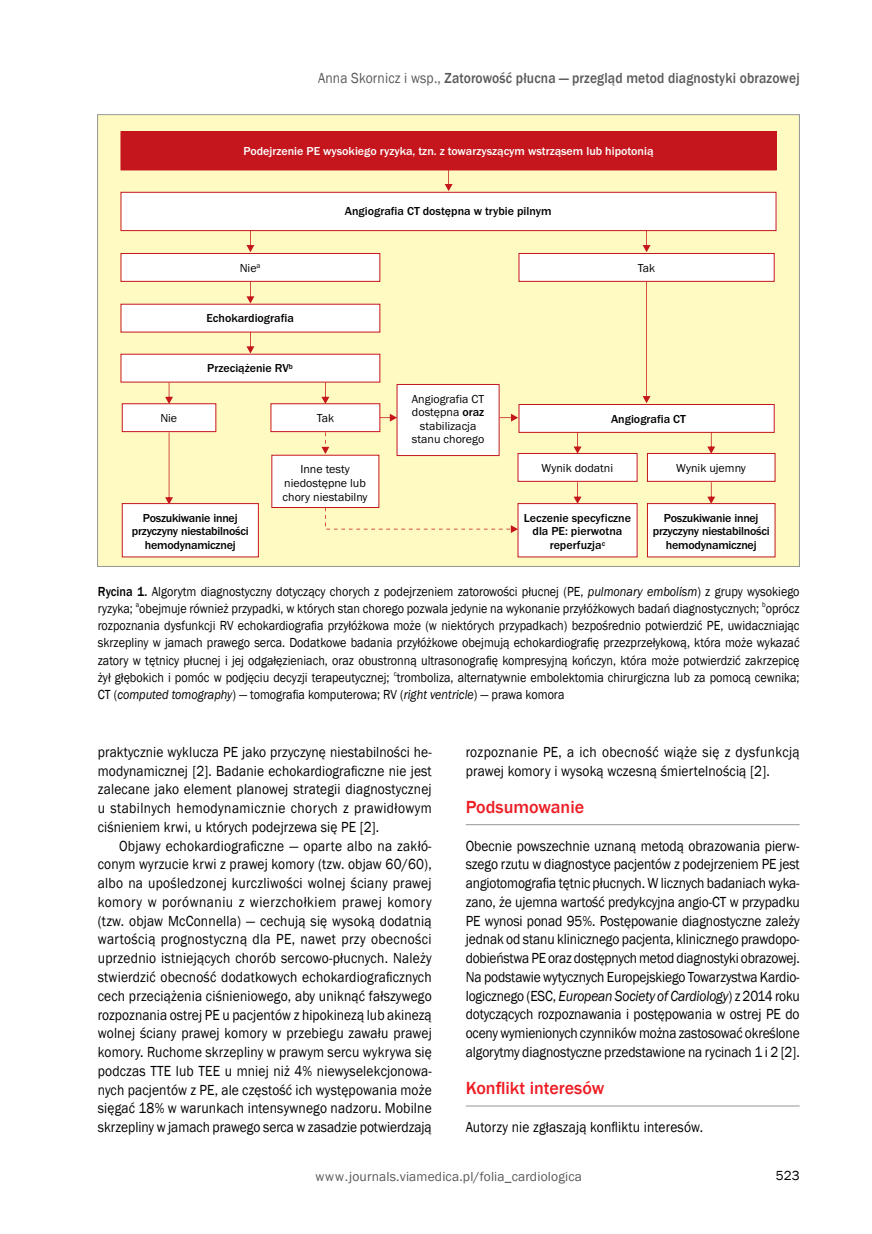
<style>
.page{position:relative;width:872px;height:1234px;background:#fff}
.page>*{position:absolute;margin:0;border:0;box-sizing:border-box;transform-origin:0 0}
.t1{font:500 18px "Franklin Gothic";color:#ed1d24}
.t2{font:15px/18.8px "Franklin Gothic";letter-spacing:.01em;color:#000;text-align:justify;scale:.9 1}
.t3{font:500 15px "Franklin Gothic";letter-spacing:.01em;color:#58595b;scale:.9 1}
.t4{font:13.5px/17.2px "Franklin Gothic";color:#000;text-align:justify;scale:.9 1}
.t5{font:13.5px "Franklin Gothic";letter-spacing:.01em;color:#58595b}
.t6{font:13.5px "Franklin Gothic";color:#000}
.t7{font:500 12px/13.6px "Franklin Gothic";letter-spacing:-.01em;color:#000;text-align:center}
.t8{font:12px/13.6px "Franklin Gothic";color:#000;text-align:center}
.t9{font:500 12px "Franklin Gothic";color:#fff}
.t10{font:500 7.5px "Franklin Gothic";color:#000}
.s1{font-weight:400}
.s2{font-weight:500}
.s3{font-style:italic}
</style>
<div class="page">
<hr style="left:466px;top:824px;width:333px;height:1px;background:#939598">
<hr style="left:466px;top:1105px;width:333px;height:1px;background:#939598">
<div style="left:98px;top:115px;width:701px;height:451px;background:#fffac2"></div>
<div style="left:121px;top:132px;width:655px;height:38px;background:#c4161c"></div>
<div style="left:121px;top:131px;width:655px;height:39px;border:1px solid #c4161c"></div>
<div style="left:121px;top:192px;width:655px;height:38px;background:#fff"></div>
<div style="left:121px;top:192px;width:655px;height:39px;border:1px solid #c4161c"></div>
<svg style="left:445px;top:169px;width:7px;height:22px"></svg>
<svg style="left:246px;top:230px;width:8px;height:22px"></svg>
<svg style="left:246px;top:282px;width:8px;height:21px"></svg>
<div style="left:121px;top:253px;width:259px;height:28px;background:#fff"></div>
<div style="left:121px;top:253px;width:259px;height:29px;border:1px solid #c4161c"></div>
<svg style="left:165px;top:382px;width:8px;height:21px"></svg>
<div style="left:122px;top:403px;width:94px;height:28px;background:#fff"></div>
<div style="left:122px;top:403px;width:94px;height:29px;border:1px solid #c4161c"></div>
<svg style="left:321px;top:382px;width:8px;height:21px"></svg>
<div style="left:271px;top:403px;width:109px;height:28px;background:#fff"></div>
<div style="left:270px;top:403px;width:110px;height:29px;border:1px solid #c4161c"></div>
<svg style="left:321px;top:432px;width:8px;height:22px"></svg>
<svg style="left:165px;top:432px;width:8px;height:71px"></svg>
<svg style="left:642px;top:230px;width:8px;height:22px"></svg>
<div style="left:519px;top:253px;width:255px;height:28px;background:#fff"></div>
<div style="left:518px;top:253px;width:256px;height:29px;border:1px solid #c4161c"></div>
<div style="left:121px;top:304px;width:259px;height:28px;background:#fff"></div>
<svg style="left:246px;top:332px;width:8px;height:21px"></svg>
<div style="left:121px;top:354px;width:259px;height:28px;background:#fff"></div>
<div style="left:397px;top:384px;width:102px;height:71px;background:#fff"></div>
<div style="left:397px;top:384px;width:102px;height:72px;border:1px solid #c4161c"></div>
<svg style="left:380px;top:413px;width:17px;height:8px"></svg>
<svg style="left:642px;top:281px;width:8px;height:122px"></svg>
<div style="left:519px;top:404px;width:255px;height:28px;background:#fff"></div>
<div style="left:518px;top:404px;width:256px;height:28px;border:1px solid #c4161c"></div>
<svg style="left:499px;top:413px;width:19px;height:8px"></svg>
<div style="left:272px;top:455px;width:107px;height:52px;background:#fff"></div>
<svg style="left:707px;top:432px;width:8px;height:21px"></svg>
<div style="left:647px;top:453px;width:128px;height:28px;background:#fff"></div>
<div style="left:647px;top:453px;width:128px;height:28px;border:1px solid #c4161c"></div>
<svg style="left:573px;top:432px;width:8px;height:21px"></svg>
<div style="left:518px;top:453px;width:119px;height:28px;background:#fff"></div>
<div style="left:517px;top:453px;width:120px;height:28px;border:1px solid #c4161c"></div>
<svg style="left:707px;top:482px;width:8px;height:21px"></svg>
<div style="left:647px;top:503px;width:128px;height:54px;background:#fff"></div>
<div style="left:647px;top:503px;width:128px;height:54px;border:1px solid #c4161c"></div>
<svg style="left:573px;top:482px;width:8px;height:21px"></svg>
<div style="left:518px;top:503px;width:119px;height:54px;background:#fff"></div>
<div style="left:517px;top:503px;width:120px;height:54px;border:1px solid #c4161c"></div>
<div style="left:122px;top:503px;width:136px;height:54px;background:#fff"></div>
<div style="left:122px;top:503px;width:137px;height:54px;border:1px solid #c4161c"></div>
<svg style="left:325px;top:507px;width:193px;height:26px"></svg>
<p class="t3" style="left:318px;top:69px;width:536px"><span class="s1">Anna Skornicz i wsp.,</span> Zatorowość płucna — przegląd metod diagnostyki obrazowej</p>
<p class="t9" style="left:243px;top:144px;width:411px">Podejrzenie PE wysokiego ryzyka, tzn. z towarzyszącym wstrząsem lub hipotonią</p>
<p class="t7" style="left:345px;top:204px;width:208px">Angiografia CT dostępna w trybie pilnym</p>
<p class="t8" style="left:240px;top:261px;width:22px">Nie<sup>a</sup></p>
<p class="t7" style="left:206px;top:311px;width:89px">Echokardiografia</p>
<p class="t7" style="left:207px;top:361px;width:87px">Przeciążenie RV<sup>b</sup></p>
<p class="t8" style="left:160px;top:411px;width:18px">Nie</p>
<p class="t8" style="left:317px;top:411px;width:19px">Tak</p>
<p class="t8" style="left:412px;top:392px;width:74px">Angiografia CT dostępna <span class="s2">oraz </span>stabilizacja stanu chorego</p>
<p class="t8" style="left:638px;top:261px;width:19px">Tak</p>
<p class="t7" style="left:611px;top:412px;width:76px">Angiografia CT</p>
<p class="t7" style="left:132px;top:511px;width:118px">Poszukiwanie innej przyczyny niestabilności hemodynamicznej</p>
<p class="t8" style="left:283px;top:462px;width:86px">Inne testy niedostępne lub chory niestabilny</p>
<p class="t8" style="left:541px;top:461px;width:73px">Wynik dodatni</p>
<p class="t8" style="left:676px;top:461px;width:71px">Wynik ujemny</p>
<p class="t7" style="left:653px;top:511px;width:118px">Poszukiwanie innej przyczyny niestabilności hemodynamicznej</p>
<p class="t7" style="left:524px;top:511px;width:109px">Leczenie specyficzne dla PE: pierwotna</p>
<p class="t10" style="left:601px;top:538px;width:5px">c</p>
<p class="t7" style="left:549px;top:538px;width:54px">reperfuzja</p>
<p class="t4" style="left:98px;top:582px;width:781px"><span class="s2">Rycina 1.</span> Algorytm diagnostyczny dotyczący chorych z podejrzeniem zatorowości płucnej (PE, <span class="s3">pulmonary embolism</span>) z grupy wysokiego ryzyka; <sup>a</sup>obejmuje również przypadki, w których stan chorego pozwala jedynie na wykonanie przyłóżkowych badań diagnostycznych; <sup>b</sup>oprócz rozpoznania dysfunkcji RV echokardiografia przyłóżkowa może (w niektórych przypadkach) bezpośrednio potwierdzić PE, uwidaczniając skrzepliny w jamach prawego serca. Dodatkowe badania przyłóżkowe obejmują echokardiografię przezprzełykową, która może wykazać zatory w tętnicy płucnej i jej odgałęzieniach, oraz obustronną ultrasonografię kompresyjną kończyn, która może potwierdzić zakrzepicę żył głębokich i pomóc w podjęciu decyzji terapeutycznej; <sup>c</sup>tromboliza, alternatywnie embolektomia chirurgiczna lub za pomocą cewnika; CT (<span class="s3">computed tomography</span>) — tomografia komputerowa; RV (<span class="s3">right ventricle</span>) — prawa komora</p>
<p class="t2" style="left:98px;top:742px;width:372px">praktycznie wyklucza PE jako przyczynę niestabilności he&shy;modynamicznej [2]. Badanie echokardiograficzne nie jest zalecane jako element planowej strategii diagnostycznej u stabilnych hemodynamicznie chorych z prawidłowym ciśnieniem krwi, u których podejrzewa się PE [2].</p>
<p class="t2" style="left:98px;top:836px;width:372px;text-indent:21px">Objawy echokardiograficzne — oparte albo na zakłó&shy;conym wyrzucie krwi z prawej komory (tzw. objaw 60/60), albo na upośledzonej kurczliwości wolnej ściany prawej komory w porównaniu z wierzchołkiem prawej komory (tzw. objaw McConnella) — cechują się wysoką dodatnią wartością prognostyczną dla PE, nawet przy obecności uprzednio istniejących chorób sercowo-płucnych. Należy stwierdzić obecność dodatkowych echokardiograficznych cech przeciążenia ciśnieniowego, aby uniknąć fałszywego rozpoznania ostrej PE u pacjentów z hipokinezą lub akinezą wolnej ściany prawej komory w przebiegu zawału prawej komory. Ruchome skrzepliny w prawym sercu wykrywa się podczas TTE lub TEE u mniej niż 4% niewyselekcjonowa&shy;nych pacjentów z PE, ale częstość ich występowania może sięgać 18% w warunkach intensywnego nadzoru. Mobilne skrzepliny w jamach prawego serca w zasadzie potwierdzają</p>
<p class="t2" style="left:466px;top:742px;width:372px">rozpoznanie PE, a ich obecność wiąże się z dysfunkcją prawej komory i wysoką wczesną śmiertelnością [2].</p>
<p class="t1" style="left:466px;top:795px;width:120px">Podsumowanie</p>
<p class="t2" style="left:466px;top:836px;width:372px">Obecnie powszechnie uznaną metodą obrazowania pierw&shy;szego rzutu w diagnostyce pacjentów z podejrzeniem PE jest angiotomografia tętnic płucnych. W licznych badaniach wyka&shy;zano, że ujemna wartość predykcyjna angio-CT w przypadku PE wynosi ponad 95%. Postępowanie diagnostyczne zależy jednak od stanu klinicznego pacjenta, klinicznego prawdopo&shy;dobieństwa PE oraz dostępnych metod diagnostyki obrazowej.<br>Na podstawie wytycznych Europejskiego Towarzystwa Kardio&shy;logicznego (ESC, <span class="s3">European Society of Cardiology</span>) z 2014 roku dotyczących rozpoznawania i postępowania w ostrej PE do oceny wymienionych czynników można zastosować określone algorytmy diagnostyczne przedstawione na rycinach 1 i 2 [2].</p>
<p class="t1" style="left:466px;top:1076px;width:140px">Konflikt interesów</p>
<p class="t2" style="left:466px;top:1117px;width:265px">Autorzy nie zgłaszają konfliktu interesów.</p>
<p class="t5" style="left:315px;top:1168px;width:268px">www.journals.viamedica.pl/folia_cardiologica</p>
<p class="t6" style="left:776px;top:1166px;width:25px">523</p>
</div>
